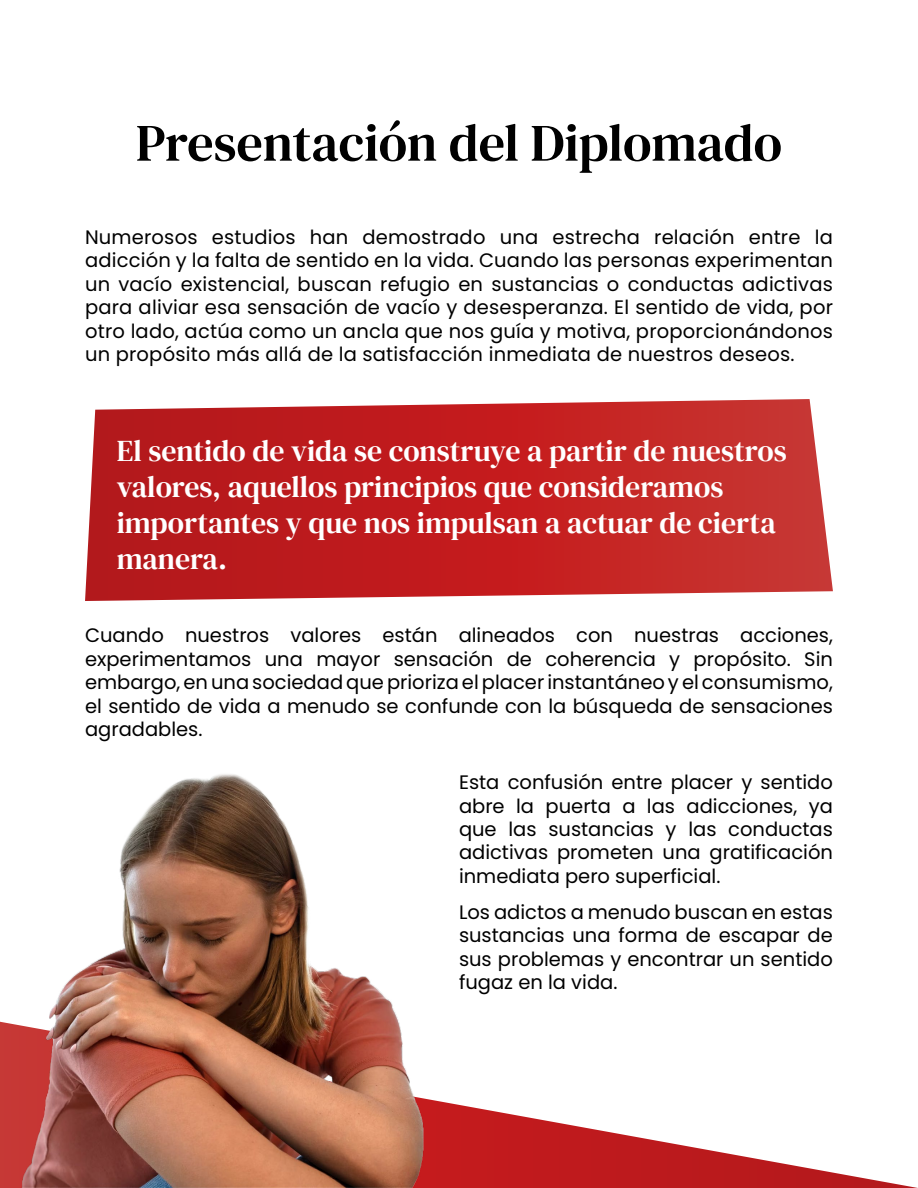
<style>
.page{position:relative;width:918px;height:1188px;background:#fff}
.page>*{position:absolute;margin:0;border:0;box-sizing:border-box;transform-origin:0 0}
.t1{font:52.5px "DM Serif Text";color:#000}
.t2{font:30px/36px "DM Serif Text";color:#fff}
.t3{font:19.5px/23.4px "Poppins";color:#000;text-align:justify}
</style>
<div class="page">
<svg style="left:85px;top:399px;width:748px;height:202px;background:#c43031"></svg>
<svg style="left:427px;top:1099px;width:491px;height:89px"></svg>
<img style="left:0;top:774px;width:427px;height:414px">
<h1 class="t1" style="left:136px;top:112px;width:648px">Presentación del Diplomado</h1>
<p class="t3" style="left:85px;top:225px;width:749px">Numerosos estudios han demostrado una estrecha relación entre la adicción y la falta de sentido en la vida. Cuando las personas experimentan un vacío existencial, buscan refugio en sustancias o conductas adictivas para aliviar esa sensación de vacío y desesperanza. El sentido de vida, por otro lado, actúa como un ancla que nos guía y motiva, proporcionándonos un propósito más allá de la satisfacción inmediata de nuestros deseos.</p>
<h2 class="t2" style="left:117px;top:433px;width:672px">El sentido de vida se construye a partir de nuestros valores, aquellos principios que consideramos importantes y que nos impulsan a actuar de cierta manera.</h2>
<p class="t3" style="left:85px;top:624px;width:749px">Cuando nuestros valores están alineados con nuestras acciones, experimentamos una mayor sensación de coherencia y propósito. Sin embargo, en una sociedad que prioriza el placer instantáneo y el consumismo, el sentido de vida a menudo se confunde con la búsqueda de sensaciones agradables.</p>
<p class="t3" style="left:459px;top:771px;width:375px">Esta confusión entre placer y sentido abre la puerta a las adicciones, ya que las sustancias y las conductas adictivas prometen una gratificación inmediata pero superficial.</p>
<p class="t3" style="left:459px;top:901px;width:375px">Los adictos a menudo buscan en estas sustancias una forma de escapar de sus problemas y encontrar un sentido fugaz en la vida.</p>
</div>
